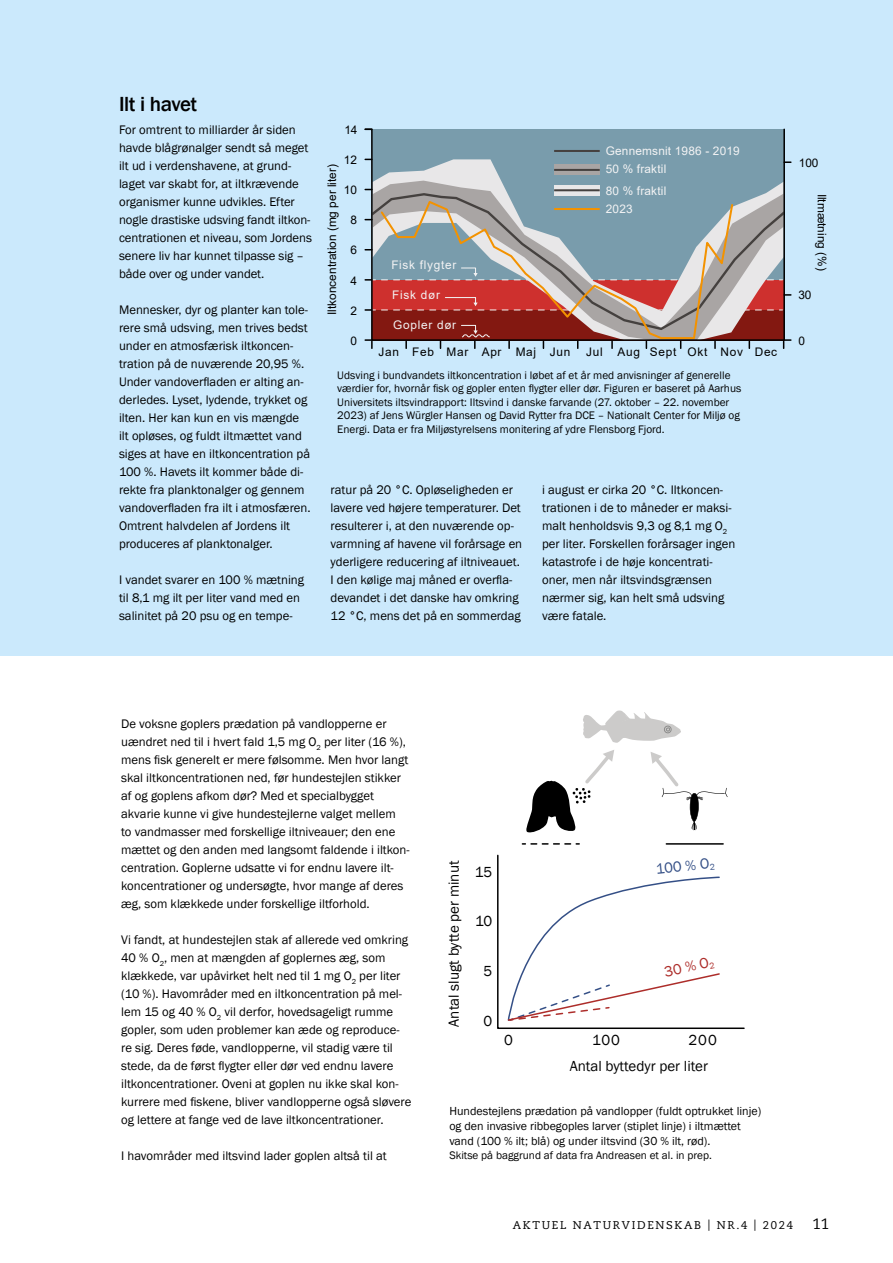
<style>
.page{position:relative;width:893px;height:1263px;background:#fff}
.page>*{position:absolute;margin:0;border:0;box-sizing:border-box;transform-origin:0 0}
.t1{font:500 21px "Franklin Gothic";letter-spacing:-.025em;color:#000}
.t2{font:15px "Franklin Gothic";color:#000}
.t3{font:15px "Franklin Gothic";color:#344f86}
.t4{font:15px "Franklin Gothic";color:#ad2d2a}
.t5{font:15px "Caecilia";color:#000}
.t6{font:12.75px/18px "Franklin Gothic";color:#000}
.t7{font:12px/15px "Franklin Gothic";color:#000}
.t8{font:11.85px "Arial";color:#000}
.t9{font:11.85px/18.8px "Arial";letter-spacing:.015em;color:#f3f3f4}
.t10{font:11.85px "Arial";letter-spacing:.06em;color:#000}
.t11{font:11.85px "Arial";letter-spacing:.06em;color:#f3f3f4}
.t12{font:11.25px/13.5px "Franklin Gothic";color:#000}
.t13{font:11.25px "Caecilia";letter-spacing:.15em;color:#000}
</style>
<div class="page">
<div style="left:0;top:0;width:893px;height:656px;background:#cbe9fc"></div>
<svg style="left:364px;top:128px;width:421px;height:214px;background:#96959b"></svg>
<svg style="left:365px;top:279px;width:10px;height:2px"></svg>
<svg style="left:365px;top:309px;width:10px;height:2px"></svg>
<svg style="left:405px;top:341px;width:2px;height:7px"></svg>
<svg style="left:365px;top:339px;width:8px;height:9px"></svg>
<svg style="left:508px;top:341px;width:2px;height:7px"></svg>
<svg style="left:611px;top:341px;width:2px;height:7px"></svg>
<svg style="left:714px;top:341px;width:2px;height:7px"></svg>
<svg style="left:381px;top:267px;width:401px;height:13px;background:#9aacb4"></svg>
<svg style="left:460px;top:324px;width:30px;height:24px"></svg>
<hr style="left:554px;top:208px;width:46px;height:2px;background:#f39200">
<hr style="left:554px;top:150px;width:46px;height:2px;background:#45413f">
<div style="left:554px;top:164px;width:46px;height:11px;background:#a9a5a4"></div>
<div style="left:554px;top:185px;width:46px;height:11px;background:#e8e7e8"></div>
<hr style="left:554px;top:169px;width:46px;height:2px;background:#45413f">
<hr style="left:554px;top:189px;width:46px;height:2px;background:#45413f">
<hr style="left:783px;top:129px;width:2px;height:211px;background:#000">
<svg style="left:785px;top:161px;width:6px;height:2px"></svg>
<svg style="left:381px;top:294px;width:410px;height:17px;background:#c9716c"></svg>
<svg style="left:783px;top:339px;width:8px;height:9px"></svg>
<svg style="left:531px;top:843px;width:48px;height:2px"></svg>
<hr style="left:666px;top:843px;width:57px;height:2px;background:#000">
<svg style="left:497px;top:854px;width:248px;height:175px"></svg>
<svg style="left:650px;top:752px;width:78px;height:78px"></svg>
<svg style="left:583px;top:710px;width:98px;height:33px"></svg>
<svg style="left:526px;top:750px;width:88px;height:83px"></svg>
<h1 class="t1" style="left:119px;top:91px;width:80px">Ilt i havet</h1>
<p class="t6" style="left:119px;top:121px;width:194px">For omtrent to milliarder år siden havde blågrønalger sendt så meget ilt ud i verdenshavene, at grund&shy;laget var skabt for, at iltkrævende organismer kunne udvikles. Efter nogle drastiske udsving fandt iltkon&shy;centrationen et niveau, som Jordens senere liv har kunnet tilpasse sig – både over og under vandet.</p>
<p class="t6" style="left:119px;top:301px;width:193px">Mennesker, dyr og planter kan tole&shy;rere små udsving, men trives bedst under en atmosfærisk iltkoncen&shy;tration på de nuværende 20,95 %.<br>Under vandoverfladen er alting an&shy;derledes. Lyset, lydende, trykket og ilten. Her kan kun en vis mængde ilt opløses, og fuldt iltmættet vand siges at have en iltkoncentration på 100 %. Havets ilt kommer både di&shy;rekte fra planktonalger og gennem vandoverfladen fra ilt i atmosfæren.<br>Omtrent halvdelen af Jordens ilt produceres af planktonalger.</p>
<p class="t6" style="left:119px;top:571px;width:187px">I vandet svarer en 100 % mætning til 8,1 mg ilt per liter vand med en salinitet på 20 psu og en tempe-</p>
<p class="t8" style="left:344px;top:122px;width:15px">14</p>
<p class="t8" style="left:344px;top:152px;width:15px">12</p>
<p class="t8" style="left:344px;top:182px;width:15px">10</p>
<p class="t8" style="left:350px;top:212px;width:8px">8</p>
<p class="t8" style="left:350px;top:242px;width:8px">6</p>
<p class="t8" style="left:350px;top:272px;width:8px">4</p>
<p class="t8" style="left:350px;top:302px;width:8px">2</p>
<p class="t8" style="left:350px;top:332px;width:8px">0</p>
<p class="t8" style="left:324px;top:315px;width:152px;rotate:-90deg">Iltkoncentration (mg per liter)</p>
<p class="t9" style="left:606px;top:141px;width:135px">Gennemsnit 1986 - 2019<br>50 % fraktil</p>
<p class="t9" style="left:606px;top:181px;width:62px">80 % fraktil</p>
<p class="t11" style="left:391px;top:257px;width:67px">Fisk flygter</p>
<p class="t9" style="left:606px;top:199px;width:28px">2023</p>
<p class="t9" style="left:392px;top:286px;width:49px">Fisk dør</p>
<p class="t11" style="left:393px;top:317px;width:64px">Gopler dør</p>
<p class="t8" style="left:379px;top:344px;width:22px">Jan</p>
<p class="t10" style="left:412px;top:344px;width:160px">Feb Mar Apr Maj Jun</p>
<p class="t10" style="left:586px;top:344px;width:192px">Jul Aug Sept Okt Nov Dec</p>
<p class="t12" style="left:337px;top:369px;width:406px">Udsving i bundvandets iltkoncentration i løbet af et år med anvisninger af generelle værdier for, hvornår fisk og gopler enten flygter eller dør. Figuren er baseret på Aarhus Universitets iltsvindrapport: Iltsvind i danske farvande (27. oktober – 22. november 2023) af Jens Würgler Hansen og David Rytter fra DCE – Nationalt Center for Miljø og Energi. Data er fra Miljøstyrelsens monitering af ydre Flensborg Fjord.</p>
<p class="t6" style="left:331px;top:481px;width:193px">ratur på 20 °C. Opløseligheden er lavere ved højere temperaturer. Det resulterer i, at den nuværende op&shy;varmning af havene vil forårsage en yderligere reducering af iltniveauet.<br>I den kølige maj måned er overfla&shy;devandet i det danske hav omkring 12 °C, mens det på en sommerdag</p>
<p class="t6" style="left:542px;top:481px;width:195px">i august er cirka 20 °C. Iltkoncen&shy;trationen i de to måneder er maksi&shy;malt henholdsvis 9,3 og 8,1 mg O<sub>2 </sub>per liter. Forskellen forårsager ingen katastrofe i de høje koncentrati&shy;oner, men når iltsvindsgrænsen nærmer sig, kan helt små udsving være fatale.</p>
<p class="t8" style="left:799px;top:155px;width:21px">100</p>
<p class="t8" style="left:830px;top:193px;width:78px;rotate:90deg">Iltmætning (%)</p>
<p class="t8" style="left:798px;top:287px;width:15px">30</p>
<p class="t8" style="left:798px;top:332px;width:8px">0</p>
<p class="t6" style="left:121px;top:715px;width:290px">De voksne goplers prædation på vandlopperne er uændret ned til i hvert fald 1,5 mg O<sub>2</sub> per liter (16 %), mens fisk generelt er mere følsomme. Men hvor langt skal iltkoncentrationen ned, før hundestejlen stikker af og goplens afkom dør? Med et specialbygget akvarie kunne vi give hundestejlerne valget mellem<br>to vandmasser med forskellige iltniveauer; den ene mættet og den anden med langsomt faldende i iltkon&shy;centration. Goplerne udsatte vi for endnu lavere ilt&shy;koncentrationer og undersøgte, hvor mange af deres æg, som klækkede under forskellige iltforhold.</p>
<p class="t6" style="left:121px;top:931px;width:292px">Vi fandt, at hundestejlen stak af allerede ved omkring 40 % O<sub>2</sub>, men at mængden af goplernes æg, som klækkede, var upåvirket helt ned til 1 mg O<sub>2</sub> per liter (10 %). Havområder med en iltkoncentration på mel&shy;lem 15 og 40 % O<sub>2</sub> vil derfor, hovedsageligt rumme gopler, som uden problemer kan æde og reproduce&shy;re sig. Deres føde, vandlopperne, vil stadig være til stede, da de først flygter eller dør ved endnu lavere iltkoncentrationer. Oveni at goplen nu ikke skal kon&shy;kurrere med fiskene, bliver vandlopperne også sløvere og lettere at fange ved de lave iltkoncentrationer.</p>
<p class="t6" style="left:121px;top:1147px;width:267px">I havområder med iltsvind lader goplen altså til at</p>
<p class="t2" style="left:444px;top:1026px;width:167px;rotate:-90deg">Antal slugt bytte per minut</p>
<p class="t2" style="left:475px;top:862px;width:19px">15</p>
<p class="t3" style="left:655px;top:860px;width:60px;rotate:-6deg">100 % O<sub>2</sub></p>
<p class="t2" style="left:475px;top:912px;width:19px">10</p>
<p class="t2" style="left:483px;top:962px;width:10px">5</p>
<p class="t4" style="left:663px;top:963px;width:52px;rotate:-12deg">30 % O<sub>2</sub></p>
<p class="t2" style="left:483px;top:1011px;width:10px">0</p>
<p class="t2" style="left:504px;top:1031px;width:10px">0</p>
<p class="t2" style="left:592px;top:1031px;width:29px">100</p>
<p class="t2" style="left:689px;top:1031px;width:30px">200</p>
<p class="t2" style="left:570px;top:1057px;width:140px">Antal byttedyr per liter</p>
<p class="t7" style="left:449px;top:1104px;width:313px">Hundestejlens prædation på vandlopper (fuldt optrukket linje) og den invasive ribbegoples larver (stiplet linje) i iltmættet vand (100 % ilt; blå) og under iltsvind (30 % ilt, rød).</p>
<p class="t12" style="left:449px;top:1149px;width:264px">Skitse på baggrund af data fra Andreasen et al. in prep.</p>
<p class="t13" style="left:513px;top:1218px;width:282px">AKTUEL NATURVIDENSKAB | NR.4 | 2024</p>
<p class="t5" style="left:812px;top:1215px;width:18px">11</p>
</div>
